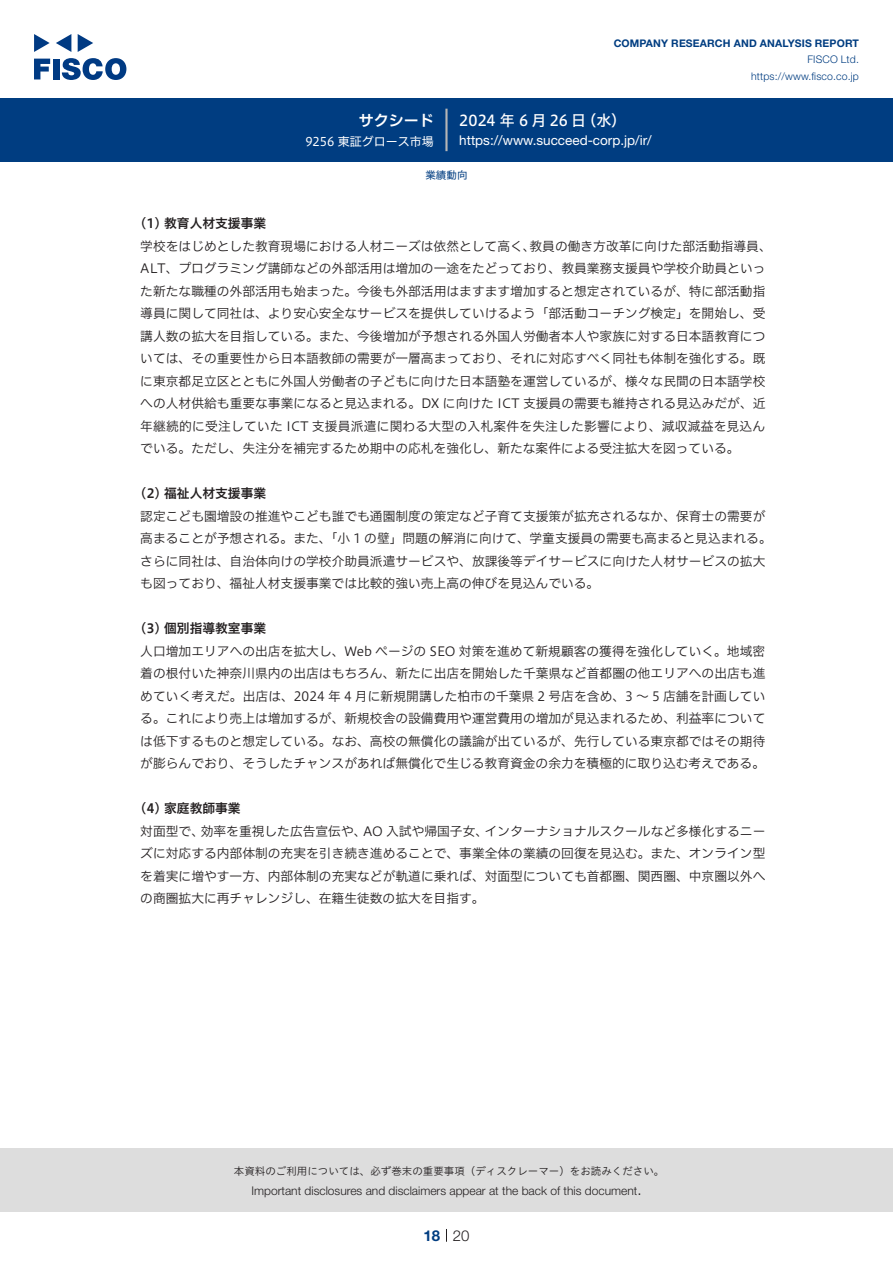
<style>
.page{position:relative;width:893px;height:1263px;background:#fff}
.page>*{position:absolute;margin:0;border:0;box-sizing:border-box;transform-origin:0 0}
.t1{font:15px "Hiragino UD Sans F Std N W5";letter-spacing:.005em;color:#fff}
.t2{font:15px "Hiragino UD Sans F Std N W6";color:#fff}
.t3{font:300 15px "Helvetica Neue LT Std";color:#231f20}
.t4{font:700 15px "Helvetica Neue LT Std";color:#003d81}
.t5{font:13.5px "Helvetica Neue LT Std";color:#fff}
.本文3mm{font:12.75px/22.5px "Hiragino UD Sans F Std N W3";color:#231f20}
.小タイトル3mm{font:12.75px "Hiragino UD Sans F Std N W6";color:#231f20}
.t6{font:300 12px "Helvetica Neue LT Std";color:#231f20}
.t7{font:12px "Hiragino UD Sans F Std N W4";color:#fff}
.t8{font:10.5px "Hiragino UD Sans Std W3";color:#231f20}
.t9{font:700 10.5px "Helvetica Neue LT Std";letter-spacing:.015em;color:#003d81}
.t10{font:300 10.5px/16.5px "Helvetica Neue LT Std";letter-spacing:.015em;color:#003d81;text-align:right}
.ヘッダー{font:10.5px "Hiragino UD Sans F Std N W4";color:#003d81}
</style>
<div class="page">
<div style="left:0;top:1148px;width:893px;height:64px;background:#ddd"></div>
<svg style="left:34px;top:59px;width:16px;height:20px"></svg>
<div style="left:53px;top:59px;width:6px;height:20px;background:#003a83"></div>
<svg style="left:62px;top:58px;width:64px;height:22px"></svg>
<svg style="left:34px;top:34px;width:16px;height:18px"></svg>
<svg style="left:78px;top:34px;width:15px;height:18px"></svg>
<svg style="left:56px;top:34px;width:15px;height:18px"></svg>
<div style="left:0;top:98px;width:893px;height:64px;background:#003d81"></div>
<hr style="left:445px;top:109px;width:3px;height:42px;background:#b5b5b6">
<svg style="left:446px;top:1229px;width:1px;height:13px"></svg>
<p class="t2" style="left:359px;top:109px;width:77px">サクシード</p>
<p class="t7" style="left:305px;top:132px;width:130px">9256 東証グロース市場</p>
<p class="t9" style="left:614px;top:37px;width:247px">COMPANY RESEARCH AND ANALYSIS REPORT</p>
<p class="t10" style="left:751px;top:51px;width:109px">FISCO Ltd. https://www.fisco.co j p.</p>
<p class="t1" style="left:581px;top:109px;width:46px">（水(</p>
<p class="t1" style="left:459px;top:109px;width:129px">2024 年 6 月26 日</p>
<p class="t5" style="left:459px;top:132px;width:194px">https://www.succeed-corp j p. /i r/</p>
<p class="小タイトル3mm" style="left:140px;top:214px;width:127px">1( ) 教育人材支援事業</p>
<p class="ヘッダー" style="left:425px;top:167px;width:43px">業績動向</p>
<p class="本文3mm" style="left:140px;top:234px;width:627px">学校をはじめとした教育現場における人材ニーズは依然として高く、<br>ALT、プログラミング講師などの外部活用は増加の一途をたどっており、教員業務支援員や学校介助員といった新たな職種の外部活用も始まった。今後も外部活用はますます増加すると想定されているが、特に部活動指導員に関して同社は、より安心安全なサービスを提供していけるよう「部活動コーチング検定」を開始し、受講人数の拡大を目指している。また、今後増加が予想される外国人労働者本人や家族に対する日本語教育については、その重要性から日本語教師の需要が一層高まっており、それに対応すべく同社も体制を強化する。既に東京都足立区とともに外国人労働者の子どもに向けた日本語塾を運営しているが、様々な民間の日本語学校への人材供給も重要な事業になると見込まれる。DX に向けた ICT 支援員の需要も維持される見込みだが、近年継続的に受注していた ICT 支援員派遣に関わる大型の入札案件を失注した影響により、減収減益を見込んでいる。ただし、失注分を補完するため期中の応札を強化し、新たな案件による受注拡大を図っている。</p>
<p class="小タイトル3mm" style="left:140px;top:484px;width:127px">2( ) 福祉人材支援事業</p>
<p class="本文3mm" style="left:140px;top:504px;width:633px">認定こども園増設の推進やこども誰でも通園制度の策定など子育て支援策が拡充されるなか、保育士の需要が高まることが予想される。また、「小 1 の壁」問題の解消に向けて、学童支援員の需要も高まると見込まれる。さらに同社は、自治体向けの学校介助員派遣サービスや、放課後等デイサービスに向けた人材サービスの拡大も図っており、福祉人材支援事業では比較的強い売上高の伸びを見込んでいる。</p>
<p class="小タイトル3mm" style="left:140px;top:619px;width:127px">3( ) 個別指導教室事業</p>
<p class="本文3mm" style="left:140px;top:639px;width:627px;text-align:justify">人口増加エリアへの出店を拡大し、Web ページの SEO 対策を進めて新規顧客の獲得を強化していく。地域密着の根付いた神奈川県内の出店はもちろん、新たに出店を開始した千葉県など首都圏の他エリアへの出店も進めていく考えだ。出店は、2024 年 4 月に新規開講した柏市の千葉県 2 号店を含め、3 ～ 5 店舗を計画している。これにより売上は増加するが、新規校舎の設備費用や運営費用の増加が見込まれるため、利益率については低下するものと想定している。なお、高校の無償化の議論が出ているが、先行している東京都ではその期待が膨らんでおり、そうしたチャンスがあれば無償化で生じる教育資金の余力を積極的に取り込む考えである。</p>
<p class="小タイトル3mm" style="left:140px;top:799px;width:102px">4( ) 家庭教師事業</p>
<p class="本文3mm" style="left:485px;top:819px;width:282px">インターナショナルスクールなど多様化するニー</p>
<p class="本文3mm" style="left:529px;top:234px;width:244px">教員の働き方改革に向けた部活動指導員、</p>
<p class="本文3mm" style="left:201px;top:819px;width:167px">効率を重視した広告宣伝や、</p>
<p class="本文3mm" style="left:363px;top:819px;width:126px">AO 入試や帰国子女、</p>
<p class="本文3mm" style="left:140px;top:819px;width:627px">対面型で、<br>ズに対応する内部体制の充実を引き続き進めることで、事業全体の業績の回復を見込む。また、オンライン型を着実に増やす一方、内部体制の充実などが軌道に乗れば、対面型についても首都圏、関西圏、中京圏以外への商圏拡大に再チャレンジし、在籍生徒数の拡大を目指す。</p>
<p class="t8" style="left:234px;top:1163px;width:432px">本資料のご利用については、必ず巻末の重要事項（ディスクレーマー）をお読みください。</p>
<p class="t3" style="left:637px;top:1180px;width:6px">.</p>
<p class="t6" style="left:251px;top:1183px;width:387px">Important disclosures and disclaimers appear at the back of this document</p>
<p class="t4" style="left:423px;top:1226px;width:18px">18</p>
<p class="t3" style="left:453px;top:1226px;width:18px">20</p>
</div>
